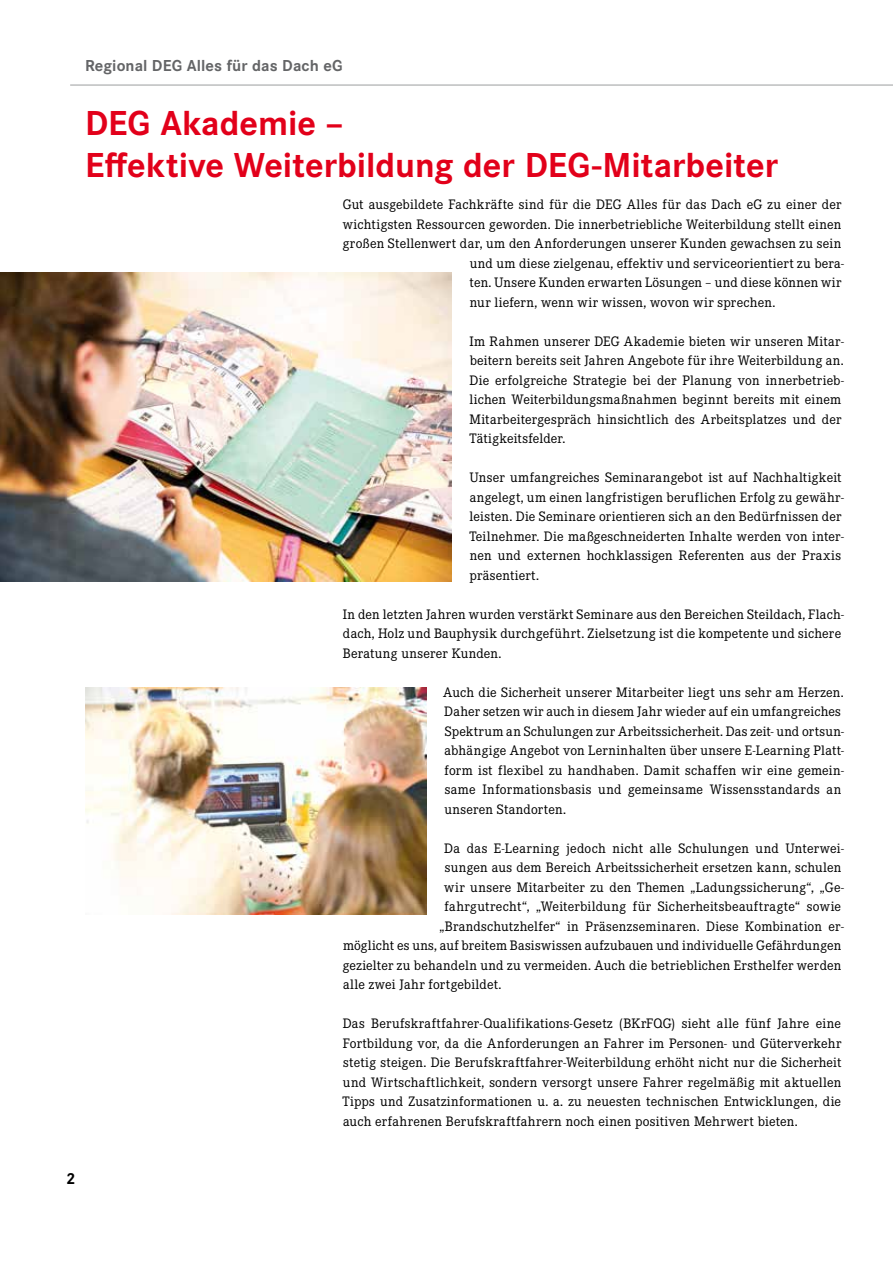
<style>
.page{position:relative;width:893px;height:1263px;background:#fff}
.page>*{position:absolute;margin:0;border:0;box-sizing:border-box;transform-origin:0 0}
.t1{font:700 36px/42px "Corporate S Pro";color:#e2001a}
.t2{font:700 16.5px "Corporate S Pro";letter-spacing:.005em;color:#646567}
.t3{font:700 16.5px "Corporate S Pro";color:#000}
.t4{font:14.25px/19.5px "Corporate E Pro";letter-spacing:.015em;color:#000}
</style>
<div class="page">
<img style="left:0;top:272px;width:452px;height:310px">
<img style="left:85px;top:687px;width:342px;height:228px">
<hr style="left:70px;top:85px;width:823px;height:1px;background:#9c9e9f">
<p class="t2" style="left:85px;top:52px;width:259px">Regional DEG Alles für das Dach eG</p>
<h1 class="t1" style="left:85px;top:99px;width:695px">DEG Akademie –<br>Effektive Weiterbildung der DEG-Mitarbeiter</h1>
<p class="t4" style="left:343px;top:194px;width:500px">Gut ausgebildete Fachkräfte sind für die DEG Alles für das Dach eG zu einer der</p>
<p class="t4" style="left:343px;top:213px;width:500px">wichtigsten Ressourcen geworden. Die innerbetriebliche Weiterbildung stellt einen</p>
<p class="t4" style="left:343px;top:233px;width:500px">großen Stellenwert dar, um den Anforderungen unserer Kunden gewachsen zu sein</p>
<p class="t4" style="left:470px;top:252px;width:376px">und um diese zielgenau, effektiv und serviceorientiert zu bera-</p>
<p class="t4" style="left:470px;top:272px;width:373px">ten. Unsere Kunden erwarten Lösungen – und diese können wir</p>
<p class="t4" style="left:470px;top:291px;width:307px">nur liefern, wenn wir wissen, wovon wir sprechen.</p>
<p class="t4" style="left:469px;top:330px;width:376px">Im Rahmen unserer DEG Akademie bieten wir unseren Mitar&shy;beitern bereits seit Jahren Angebote für ihre Weiterbildung an.<br>Die erfolgreiche Strategie bei der Planung von innerbetrieb&shy;lichen Weiterbildungsmaßnahmen beginnt bereits mit einem Mitarbeitergespräch hinsichtlich des Arbeitsplatzes und der Tätigkeitsfelder.</p>
<p class="t4" style="left:469px;top:467px;width:376px">Unser umfangreiches Seminarangebot ist auf Nachhaltigkeit angelegt, um einen langfristigen beruflichen Erfolg zu gewähr&shy;leisten. Die Seminare orientieren sich an den Bedürfnissen der Teilnehmer. Die maßgeschneiderten Inhalte werden von inter&shy;nen und externen hochklassigen Referenten aus der Praxis präsentiert.</p>
<p class="t4" style="left:343px;top:603px;width:503px">In den letzten Jahren wurden verstärkt Seminare aus den Bereichen Steildach, Flach&shy;dach, Holz und Bauphysik durchgeführt. Zielsetzung ist die kompetente und sichere<br>Beratung unserer Kunden.</p>
<p class="t4" style="left:443px;top:681px;width:402px">Auch die Sicherheit unserer Mitarbeiter liegt uns sehr am Herzen.<br>Daher setzen wir auch in diesem Jahr wieder auf ein umfangreiches Spektrum an Schulungen zur Arbeitssicherheit. Das zeit- und ortsun&shy;abhängige Angebot von Lerninhalten über unsere E-Learning Platt&shy;form ist flexibel zu handhaben. Damit schaffen wir eine gemein&shy;same Informationsbasis und gemeinsame Wissensstandards an unseren Standorten.</p>
<p class="t4" style="left:444px;top:837px;width:401px">Da das E-Learning jedoch nicht alle Schulungen und Unterwei-</p>
<p class="t4" style="left:445px;top:857px;width:398px">sungen aus dem Bereich Arbeitssicherheit ersetzen kann, schulen</p>
<p class="t4" style="left:444px;top:876px;width:401px">wir unsere Mitarbeiter zu den Themen „Ladungssicherung“, „Ge-</p>
<p class="t4" style="left:444px;top:896px;width:398px">fahrgutrecht“, „Weiterbildung für Sicherheitsbeauftragte“ sowie</p>
<p class="t4" style="left:439px;top:915px;width:406px">„Brandschutzhelfer“ in Präsenzseminaren. Diese Kombination er-</p>
<p class="t4" style="left:343px;top:935px;width:500px">möglicht es uns, auf breitem Basiswissen aufzubauen und individuelle Gefährdungen</p>
<p class="t4" style="left:343px;top:954px;width:500px">gezielter zu behandeln und zu vermeiden. Auch die betrieblichen Ersthelfer werden</p>
<p class="t4" style="left:343px;top:974px;width:160px">alle zwei Jahr fortgebildet.</p>
<p class="t4" style="left:343px;top:1013px;width:500px;text-align:justify">Das Berufskraftfahrer-Qualifikations-Gesetz (BKrFQG) sieht alle fünf Jahre eine Fortbildung vor, da die Anforderungen an Fahrer im Personen- und Güterverkehr stetig steigen. Die Berufskraftfahrer-Weiterbildung erhöht nicht nur die Sicherheit und Wirtschaftlichkeit, sondern versorgt unsere Fahrer regelmäßig mit aktuellen Tipps und Zusatzinformationen u. a. zu neuesten technischen Entwicklungen, die auch erfahrenen Berufskraftfahrern noch einen positiven Mehrwert bieten.</p>
<p class="t3" style="left:66px;top:1166px;width:11px">2</p>
</div>
